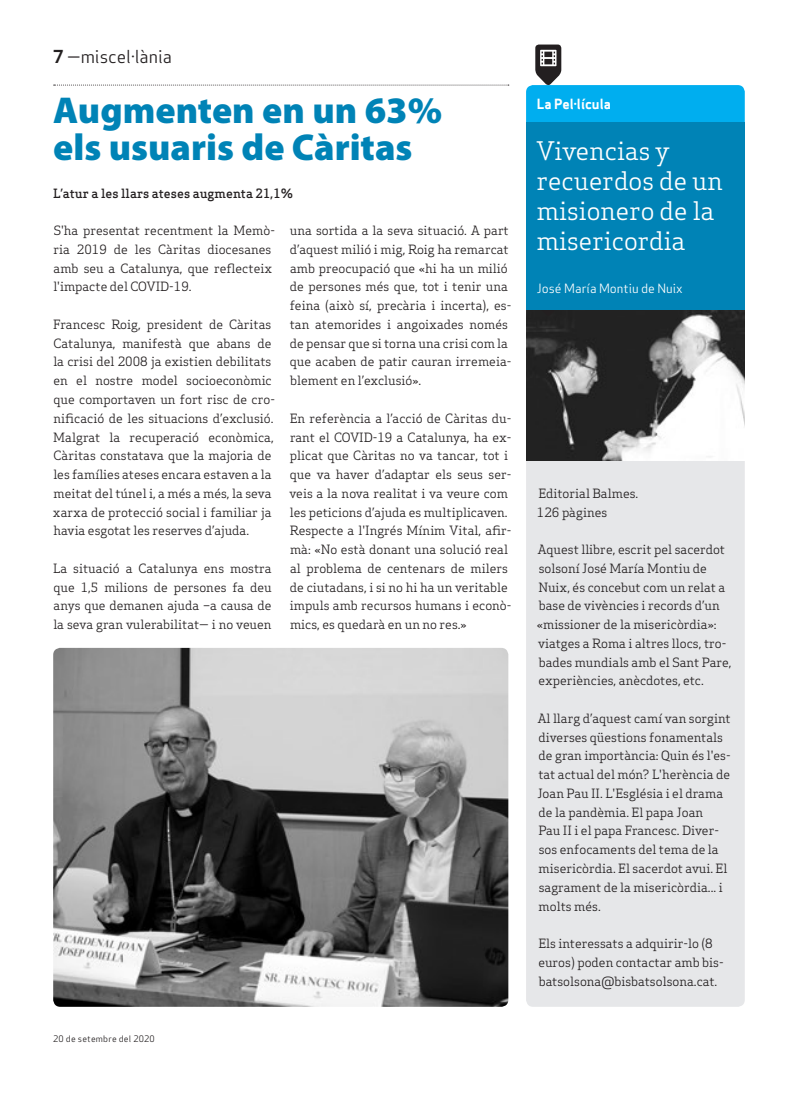
<style>
.page{position:relative;width:798px;height:1099px;background:#fff}
.page>*{position:absolute;margin:0;border:0;box-sizing:border-box;transform-origin:0 0}
.Titulars{font:900 37.5px "Myriad Pro";color:#0083b6}
.Subtitol_Secció{font:25px/30px "Apex Serif";color:#fff}
.Capçalera{font:17.5px "Apex Sans Book T";color:#231f20}
.Titular_Secció_Petit{font:13.75px "Apex Sans Bold T";color:#fff}
.Text_General{font:12.5px/18.8px "Apex Serif";color:#231f20}
.Autors{font:500 12.5px "Apex Serif";color:#231f20}
.Titulars-2{font:12.5px "Apex Sans Book T";color:#fff}
.Data_Peu{font:8.75px "Apex Sans Book T";letter-spacing:.02em;color:#231f20}
.s1{font-family:"Apex Sans Bold T"}
</style>
<div class="page">
<svg style="left:54px;top:85px;width:454px;height:1px"></svg>
<img style="left:53px;top:648px;width:455px;height:358px">
<div style="left:526px;top:460px;width:218px;height:546px;background:#e6e7e9"></div>
<div style="left:526px;top:123px;width:218px;height:187px;background:#0083b6"></div>
<img style="left:526px;top:310px;width:218px;height:150px">
<svg style="left:541px;top:310px;width:13px;height:7px"></svg>
<svg style="left:526px;top:45px;width:218px;height:78px"></svg>
<p class="Capçalera" style="left:53px;top:46px;width:120px"><span class="s1">7</span> —miscel·lània</p>
<p class="Titulars" style="left:53px;top:85px;width:390px">Augmenten en un 63%</p>
<p class="Titulars" style="left:53px;top:122px;width:360px">els usuaris de Càritas</p>
<p class="Autors" style="left:53px;top:185px;width:241px">L’atur a les llars ateses augmenta 21,1%</p>
<p class="Text_General" style="left:53px;top:221px;width:223px">S'ha presentat recentment la Memò&shy;ria 2019 de les Càritas diocesanes amb seu a Catalunya, que reflecteix l'impacte del COVID-19.</p>
<p class="Text_General" style="left:53px;top:315px;width:223px">Francesc Roig, president de Càritas Catalunya, manifestà que abans de la crisi del 2008 ja existien debilitats en el nostre model socioeconòmic que comportaven un fort risc de cro&shy;nificació de les situacions d’exclusió.<br>Malgrat la recuperació econòmica, Càritas constatava que la majoria de les famílies ateses encara estaven a la meitat del túnel i, a més a més, la seva xarxa de protecció social i familiar ja havia esgotat les reserves d’ajuda.</p>
<p class="Text_General" style="left:53px;top:558px;width:220px;text-align:justify">La situació a Catalunya ens mostra que 1,5 milions de persones fa deu anys que demanen ajuda –a causa de la seva gran vulerabilitat— i no veuen</p>
<p class="Text_General" style="left:289px;top:221px;width:223px">una sortida a la seva situació. A part d’aquest milió i mig, Roig ha remarcat amb preocupació que «hi ha un milió de persones més que, tot i tenir una feina (això sí, precària i incerta), es&shy;tan atemorides i angoixades només de pensar que si torna una crisi com la que acaben de patir cauran irremeia&shy;blement en l’exclusió».</p>
<p class="Text_General" style="left:289px;top:408px;width:223px">En referència a l’acció de Càritas du&shy;rant el COVID-19 a Catalunya, ha ex&shy;plicat que Càritas no va tancar, tot i que va haver d’adaptar els seus ser&shy;veis a la nova realitat i va veure com les peticions d’ajuda es multiplicaven.</p>
<p class="Text_General" style="left:289px;top:521px;width:223px">Respecte a l'Ingrés Mínim Vital, afir&shy;mà: «No està donant una solució real al problema de centenars de milers de ciutadans, i si no hi ha un veritable impuls amb recursos humans i econò&shy;mics, es quedarà en un no res.»</p>
<p class="Data_Peu" style="left:53px;top:1032px;width:103px">20 de setembre del 2020</p>
<p class="Titular_Secció_Petit" style="left:536px;top:95px;width:76px">La Pel·lícula</p>
<p class="Subtitol_Secció" style="left:536px;top:136px;width:187px">Vivencias y recuerdos de un misionero de la misericordia</p>
<p class="Titulars-2" style="left:536px;top:280px;width:147px">José María Montiu de Nuix</p>
<p class="Text_General" style="left:538px;top:483px;width:101px">Editorial Balmes.</p>
<p class="Text_General" style="left:536px;top:502px;width:72px">126 pàgines</p>
<p class="Text_General" style="left:536px;top:540px;width:196px">Aquest llibre, escrit pel sacerdot solsoní José María Montiu de<br>Nuix, és concebut com un relat a base de vivències i records d’un «missioner de la misericòrdia»: viatges a Roma i altres llocs, tro&shy;bades mundials amb el Sant Pare, experiències, anècdotes, etc.</p>
<p class="Text_General" style="left:537px;top:708px;width:195px">Al llarg d’aquest camí van sorgint diverses qüestions fonamentals de gran importància: Quin és l'es&shy;tat actual del món? L'herència de<br>Joan Pau II. L'Església i el drama de la pandèmia. El papa Joan<br>Pau II i el papa Francesc. Diver&shy;sos enfocaments del tema de la misericòrdia. El sacerdot avui. El sagrament de la misericòrdia... i molts més.</p>
<p class="Text_General" style="left:538px;top:933px;width:187px">Els interessats a adquirir-lo (8 euros) poden contactar amb bis&shy;batsolsona@bisbatsolsona.cat.</p>
</div>
